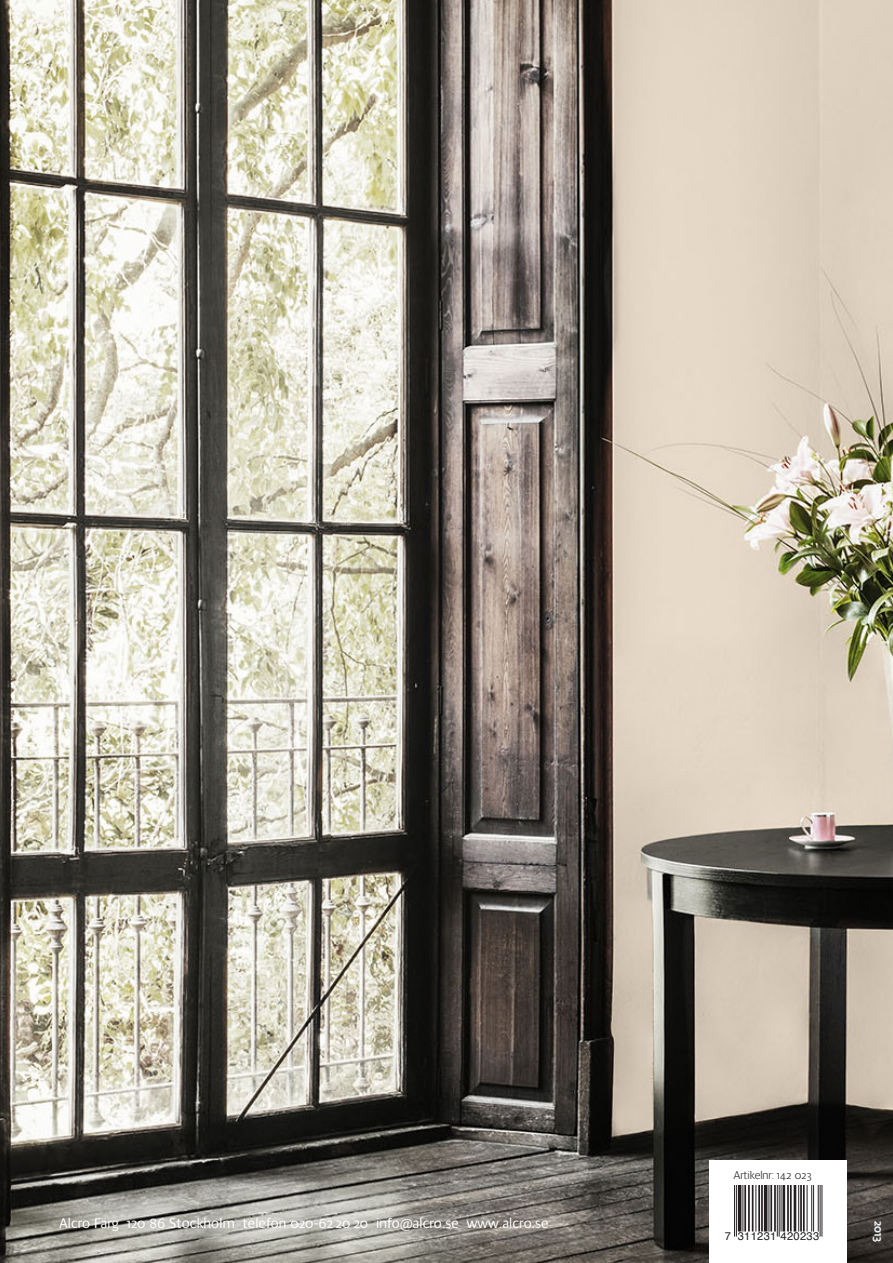
<style>
.page{position:relative;width:893px;height:1263px;background:#fff}
.page>*{position:absolute;margin:0;border:0;box-sizing:border-box;transform-origin:0 0}
.t1{font:15px "Alcro Sans";letter-spacing:.01em;color:#fff}
.färgprov_text{font:300 12px "Alcro Sans";color:#231f20}
.t2{font:12px "Alcro Sans";color:#fff}
.t3{font:11.1px "Helvetica";letter-spacing:.025em;color:#231f20}
</style>
<div class="page">
<img style="left:1px;top:0;width:892px;height:1263px">
<svg style="left:873px;top:1220px;width:8px;height:21px"></svg>
<div style="left:709px;top:1160px;width:137px;height:103px;background:#fff"></div>
<hr style="left:736px;top:1186px;width:1px;height:50px;background:#231f20">
<hr style="left:734px;top:1186px;width:1px;height:50px;background:#231f20">
<hr style="left:738px;top:1186px;width:3px;height:45px;background:#231f20">
<hr style="left:742px;top:1186px;width:1px;height:45px;background:#231f20">
<hr style="left:752px;top:1186px;width:1px;height:45px;background:#231f20">
<hr style="left:748px;top:1186px;width:2px;height:45px;background:#231f20">
<hr style="left:744px;top:1186px;width:2px;height:45px;background:#231f20">
<hr style="left:755px;top:1186px;width:1px;height:45px;background:#231f20">
<hr style="left:761px;top:1186px;width:2px;height:45px;background:#231f20">
<hr style="left:758px;top:1186px;width:2px;height:45px;background:#231f20">
<hr style="left:764px;top:1186px;width:3px;height:45px;background:#231f20">
<hr style="left:768px;top:1186px;width:1px;height:45px;background:#231f20">
<hr style="left:774px;top:1186px;width:2px;height:45px;background:#231f20">
<hr style="left:770px;top:1186px;width:2px;height:45px;background:#231f20">
<hr style="left:781px;top:1186px;width:1px;height:45px;background:#231f20">
<hr style="left:779px;top:1186px;width:1px;height:50px;background:#231f20">
<hr style="left:777px;top:1186px;width:1px;height:50px;background:#231f20">
<hr style="left:782px;top:1186px;width:3px;height:45px;background:#231f20">
<hr style="left:790px;top:1186px;width:2px;height:45px;background:#231f20">
<hr style="left:787px;top:1186px;width:2px;height:45px;background:#231f20">
<hr style="left:794px;top:1186px;width:2px;height:45px;background:#231f20">
<hr style="left:798px;top:1186px;width:1px;height:45px;background:#231f20">
<hr style="left:803px;top:1186px;width:2px;height:45px;background:#231f20">
<hr style="left:800px;top:1186px;width:2px;height:45px;background:#231f20">
<hr style="left:821px;top:1186px;width:1px;height:50px;background:#231f20">
<hr style="left:820px;top:1186px;width:1px;height:50px;background:#231f20">
<hr style="left:818px;top:1186px;width:1px;height:45px;background:#231f20">
<hr style="left:813px;top:1186px;width:1px;height:45px;background:#231f20">
<hr style="left:811px;top:1186px;width:1px;height:45px;background:#231f20">
<hr style="left:807px;top:1186px;width:1px;height:45px;background:#231f20">
<img style="left:0;top:0;width:1px;height:1263px">
<p class="färgprov_text" style="left:734px;top:1169px;width:79px">Artikelnr: 142 023</p>
<p class="t1" style="left:60px;top:1216px;width:491px">Alcro Färg 120 86 Stockholm telefon 020-62 20 20 info@alcro.se www.alcro.se</p>
<p class="t2" style="left:885px;top:1221px;width:22px;rotate:90deg">2013</p>
<p class="t3" style="left:725px;top:1228px;width:96px">7 311231 420233</p>
</div>
